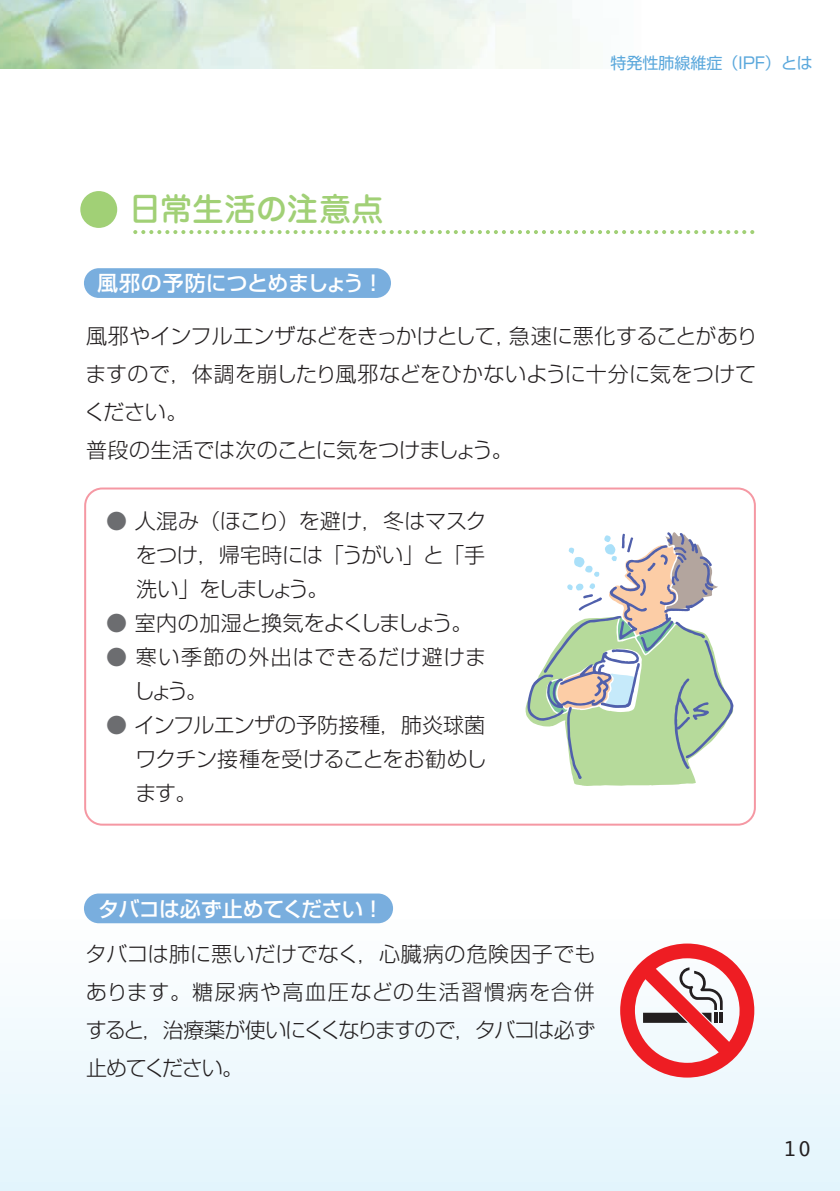
<style>
.page{position:relative;width:840px;height:1191px;background:#fff}
.page>*{position:absolute;margin:0;border:0;box-sizing:border-box;transform-origin:0 0}
.t1{font:500 32px "Jun 34 Pro";color:#a1d076}
.t2{font:24px "Courier";color:#231f20}
.t3{font:300 21px/38px "Shin Go Pr 6 N";letter-spacing:-.005em;color:#231f20;text-align:justify}
.t4{font:500 21px "Shin Go Pr 6 N";letter-spacing:-.02em;color:#fff}
.t5{font:300 21px/34px "Shin Go Pr 6 N";letter-spacing:.05em;color:#231f20}
.t6{font:300 21px "Shin Go Pr 6 N";letter-spacing:-.04em;color:#231f20}
.t7{font:16px "Shin Go Pr 6 N";color:#5ba8dc}
.s1{color:#6c6d70}
</style>
<div class="page">
<div style="left:84px;top:268px;width:307px;height:30px;background:#79aede;border-radius:15px"></div>
<div style="left:0;top:912px;width:839px;height:279px;background:linear-gradient(to bottom,#fffffe,#e2f4fc)"></div>
<div style="left:84px;top:893px;width:309px;height:30px;background:#79aede;border-radius:15px"></div>
<img style="left:0;top:0;width:557px;height:69px">
<div style="left:84px;top:487px;width:671px;height:338px;border:2px solid #f598a3;border-radius:17px"></div>
<svg style="left:133px;top:230px;width:620px;height:4px"></svg>
<svg style="left:525px;top:532px;width:208px;height:254px"></svg>
<svg style="left:619px;top:943px;width:134px;height:134px"></svg>
<div style="left:80px;top:191px;width:37px;height:37px;background:#a1d076;border-radius:50%"></div>
<h1 class="t1" style="left:129px;top:184px;width:255px">日常生活の注意点</h1>
<p class="t4" style="left:97px;top:266px;width:288px">風邪の予防につとめましょう！</p>
<p class="t7" style="left:610px;top:50px;width:204px">特発性肺線維症（IPF）とは</p>
<p class="t3" style="left:84px;top:315px;width:674px;text-align:left">風邪やインフルエンザなどをきっかけとして，急速に悪化することがありますので，体調を崩したり風邪などをひかないように十分に気をつけてください。<br>普段の生活では次のことに気をつけましょう。</p>
<p class="t3" style="left:136px;top:502px;width:352px;line-height:34px;text-indent:-29px"><span class="s1">●</span> 人混み（ほこり）を避け，冬はマスクをつけ，帰宅時には「うがい」と「手洗い」をしましょう。</p>
<p class="t6" style="left:106px;top:605px;width:367px"><span class="s1">●</span> 室内の加湿と換気をよくしましょう。</p>
<p class="t5" style="left:134px;top:638px;width:353px;text-indent:-28px"><span class="s1">●</span> 寒い季節の外出はできるだけ避けましょう。</p>
<p class="t3" style="left:135px;top:706px;width:352px;line-height:34px;text-indent:-29px"><span class="s1">●</span> インフルエンザの予防接種，肺炎球菌ワクチン接種を受けることをお勧めします。</p>
<p class="t4" style="left:98px;top:891px;width:287px">タバコは必ず止めてください！</p>
<p class="t3" style="left:85px;top:932px;width:511px">タバコは肺に悪いだけでなく，心臓病の危険因子でもあります。糖尿病や高血圧などの生活習慣病を合併すると，治療薬が使いにくくなりますので，タバコは必ず止めてください。</p>
<p class="t2" style="left:782px;top:1129px;width:30px">10</p>
</div>
